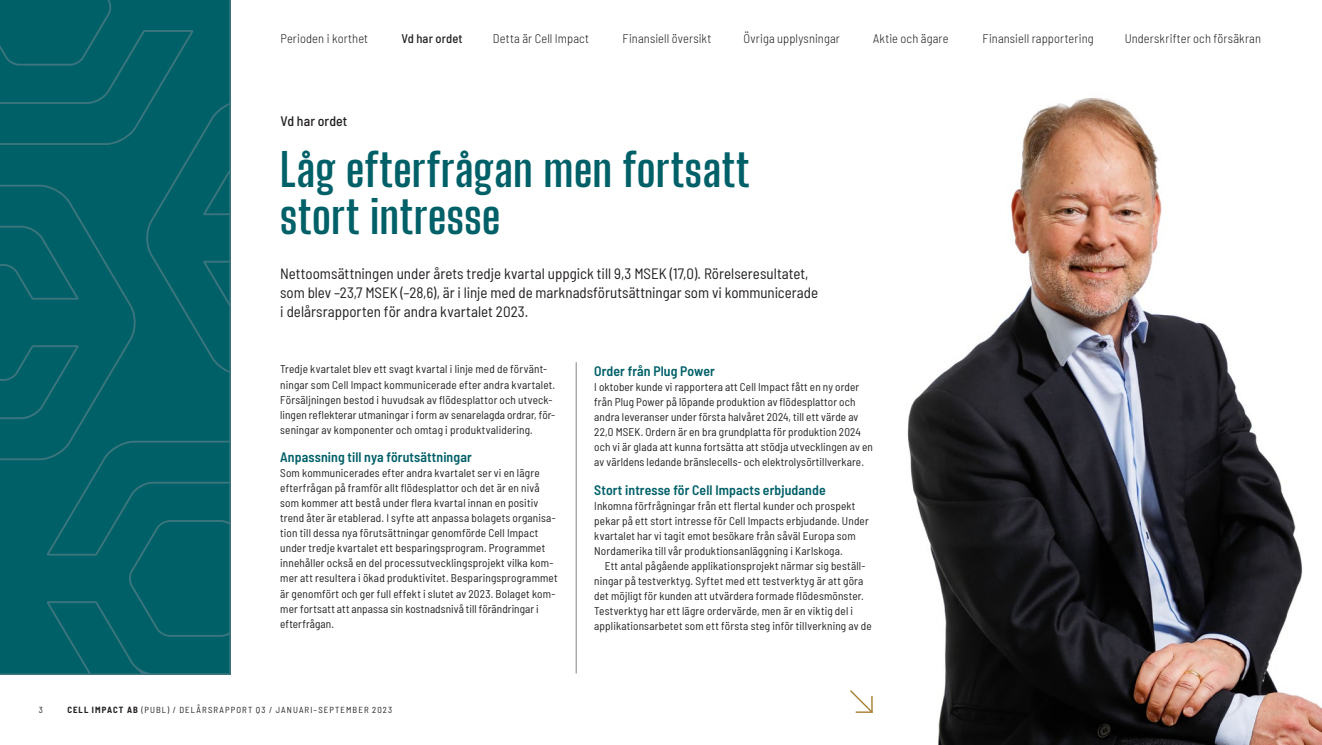
<style>
.page{position:relative;width:1322px;height:745px;background:#fff}
.page>*{position:absolute;margin:0;border:0;box-sizing:border-box;transform-origin:0 0}
.B-02-H1-Heading{font:700 45px/47.5px "Big Shoulders Display";letter-spacing:.015em;color:#006068}
.B-08-Preamble{font:semi-condensed 15px/18.8px "Barlow";color:#231f20}
.B-12-Sub-head_1{font:600 semi-condensed 13.75px "Barlow";letter-spacing:.005em;color:#006068}
.B-12-Sub-head_1-2{font:500 semi-condensed 13.75px "Barlow";letter-spacing:.005em;color:#231f20}
.t1{font:300 semi-condensed 12.5px "Barlow";letter-spacing:.01em;color:#231f20}
.B-12-Sub-head_1-3{font:500 semi-condensed 12.5px "Barlow";letter-spacing:.01em;color:#231f20}
.B-09-Body_text{font:semi-condensed 11.25px/15px "Barlow";letter-spacing:.015em;color:#231f20}
.B-10-Body_indented{font:semi-condensed 11.25px/15px "Barlow";letter-spacing:.015em;color:#231f20}
.t2{font:semi-condensed 8.75px "Barlow";letter-spacing:.13em;color:#231f20}
.s1{font-weight:700}
</style>
<div class="page">
<img style="left:907px;top:97px;width:415px;height:647px">
<hr style="left:576px;top:362px;width:1px;height:311px;background:#808285">
<svg style="left:850px;top:690px;width:23px;height:23px"></svg>
<div style="left:0;top:0;width:231px;height:675px;background:#006068"></div>
<p class="t1" style="left:280px;top:29px;width:89px">Perioden i korthet</p>
<h1 class="B-12-Sub-head_1-3" style="left:401px;top:29px;width:63px">Vd har ordet</h1>
<p class="t1" style="left:493px;top:29px;width:98px">Detta är Cell Impact</p>
<p class="t1" style="left:622px;top:29px;width:90px">Finansiell översikt</p>
<p class="t1" style="left:743px;top:29px;width:98px">Övriga upplysningar</p>
<p class="t1" style="left:873px;top:29px;width:77px">Aktie och ägare</p>
<p class="t1" style="left:982px;top:29px;width:113px">Finansiell rapportering</p>
<p class="t1" style="left:1124px;top:29px;width:138px">Underskrifter och försäkran</p>
<h1 class="B-12-Sub-head_1-2" style="left:280px;top:111px;width:68px">Vd har ordet</h1>
<h1 class="B-02-H1-Heading" style="left:280px;top:144px;width:471px">Låg efterfrågan men fortsatt stort intresse</h1>
<p class="B-08-Preamble" style="left:280px;top:263px;width:539px">Nettoomsättningen under årets tredje kvartal uppgick till 9,3 MSEK (17,0). Rörelseresultatet, som blev –23,7 MSEK (–28,6), är i linje med de marknadsförutsättningar som vi kommunicerade i delårsrapporten för andra kvartalet 2023.</p>
<p class="B-09-Body_text" style="left:280px;top:361px;width:276px">Tredje kvartalet blev ett svagt kvartal i linje med de förvänt&shy;ningar som Cell Impact kommunicerade efter andra kvartalet.<br>Försäljningen bestod i huvudsak av flödesplattor och utveck&shy;lingen reflekterar utmaningar i form av senarelagda ordrar, för&shy;seningar av komponenter och omtag i produktvalidering.</p>
<h1 class="B-12-Sub-head_1" style="left:280px;top:447px;width:193px">Anpassning till nya förutsättningar</h1>
<p class="B-09-Body_text" style="left:280px;top:464px;width:279px">Som kommunicerades efter andra kvartalet ser vi en lägre efterfrågan på framför allt flödesplattor och det är en nivå som kommer att bestå under flera kvartal innan en positiv trend åter är etablerad. I syfte att anpassa bolagets organisa&shy;tion till dessa nya förutsättningar genomförde Cell Impact under tredje kvartalet ett besparingsprogram. Programmet innehåller också en del processutvecklingsprojekt vilka kom&shy;mer att resultera i ökad produktivitet. Besparingsprogrammet är genomfört och ger full effekt i slutet av 2023. Bolaget kom&shy;mer fortsatt att anpassa sin kostnadsnivå till förändringar i efterfrågan.</p>
<p class="t2" style="left:39px;top:703px;width:6px">3</p>
<p class="t2" style="left:67px;top:703px;width:326px"><span class="s1">CELL IMPACT AB</span> (PUBL) / DELÅRSRAPPORT Q3 / JANUARI–SEPTEMBER 2023</p>
<h1 class="B-12-Sub-head_1" style="left:594px;top:361px;width:122px">Order från Plug Power</h1>
<p class="B-09-Body_text" style="left:594px;top:378px;width:280px">I oktober kunde vi rapportera att Cell Impact fått en ny order från Plug Power på löpande produktion av flödesplattor och andra leveranser under första halvåret 2024, till ett värde av 22,0 MSEK. Ordern är en bra grundplatta för produktion 2024 och vi är glada att kunna fortsätta att stödja utvecklingen av en av världens ledande bränslecells- och elektrolysörtillverkare.</p>
<h1 class="B-12-Sub-head_1" style="left:594px;top:479px;width:233px">Stort intresse för Cell Impacts erbjudande</h1>
<p class="B-09-Body_text" style="left:594px;top:497px;width:276px">Inkomna förfrågningar från ett flertal kunder och prospekt pekar på ett stort intresse för Cell Impacts erbjudande. Under kvartalet har vi tagit emot besökare från såväl Europa som Nordamerika till vår produktionsanläggning i Karlskoga.</p>
<p class="B-10-Body_indented" style="left:594px;top:557px;width:279px;text-indent:11px">Ett antal pågående applikationsprojekt närmar sig beställ&shy;ningar på testverktyg. Syftet med ett testverktyg är att göra det möjligt för kunden att utvärdera formade flödesmönster.<br>Testverktyg har ett lägre ordervärde, men är en viktig del i applikationsarbetet som ett första steg inför tillverkning av de</p>
</div>
